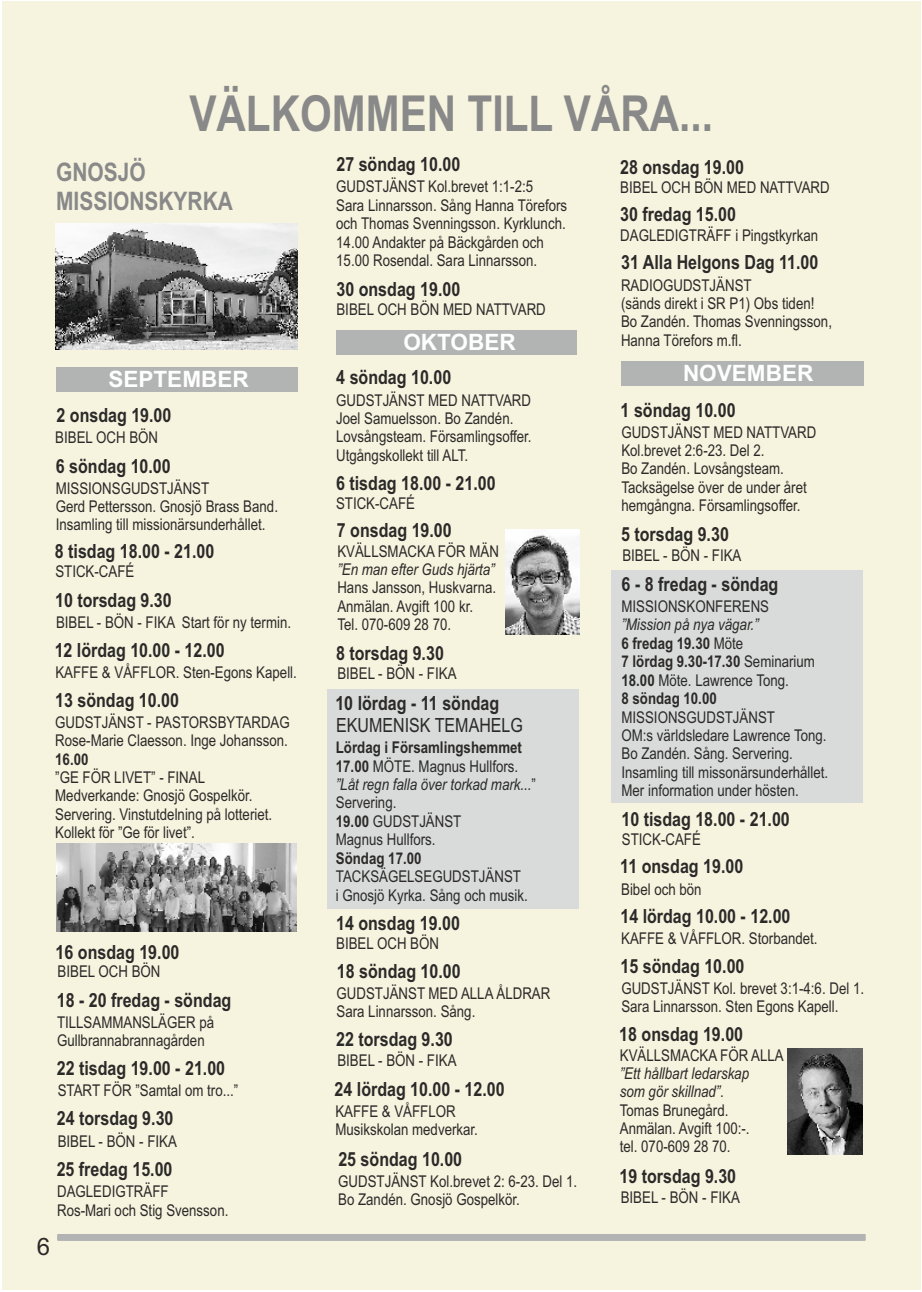
<style>
.page{position:relative;width:922px;height:1292px;background:#fff}
.page>*{position:absolute;margin:0;border:0;box-sizing:border-box;transform-origin:0 0}
.t1{font:700 49.65px "Arial Narrow";color:#898989}
.t2{font:700 25.5px/29.1px "Arial Narrow";color:#898989}
.t3{font:24px "Arial";color:#2b2a29}
.t4{font:700 22.5px "Arial";color:#fefefe}
.t5{font:700 19.5px "Arial Narrow";color:#2b2a29}
.t6{font:19.5px "Arial Narrow";color:#2b2a29}
.t7{font:16.2px/18.3px "Arial Narrow";color:#2b2a29}
.t8{font:700 16.2px/18.5px "Arial Narrow";color:#2b2a29}
.t9{font:italic 16.2px "Arial Narrow";color:#2b2a29}
.s1{font-weight:700}
.s2{font-style:italic}
.s3{font-weight:400;font-style:italic}
.s4{font-weight:400}
</style>
<div class="page">
<div style="left:2px;top:2px;width:918px;height:1288px;background:#f6f3de"></div>
<div style="left:59px;top:1234px;width:806px;height:6px;background:#b2b3b3"></div>
<img style="left:56px;top:223px;width:241px;height:127px">
<div style="left:56px;top:367px;width:241px;height:25px;background:#b2b3b3"></div>
<div style="left:621px;top:361px;width:242px;height:24px;background:#b2b3b3"></div>
<div style="left:336px;top:330px;width:241px;height:25px;background:#b2b3b3"></div>
<img style="left:57px;top:843px;width:240px;height:88px">
<img style="left:505px;top:530px;width:74px;height:105px">
<div style="left:327px;top:689px;width:251px;height:219px;background:#d9dada"></div>
<div style="left:611px;top:570px;width:251px;height:232px;background:#d9dada"></div>
<img style="left:787px;top:1048px;width:75px;height:106px">
<h1 class="t1" style="left:189px;top:94px;width:525px">VÄLKOMMEN TILL VÅRA...</h1>
<h2 class="t2" style="left:56px;top:160px;width:178px">GNOSJÖ<br>MISSIONSKYRKA</h2>
<h3 class="t4" style="left:108px;top:371px;width:142px">SEPTEMBER</h3>
<p class="t5" style="left:56px;top:408px;width:116px">2 onsdag 19.00</p>
<p class="t7" style="left:55px;top:430px;width:104px">BIBEL OCH BÖN</p>
<p class="t5" style="left:56px;top:458px;width:116px">6 söndag 10.00</p>
<p class="t7" style="left:56px;top:480px;width:224px">MISSIONSGUDSTJÄNST<br>Gerd Pettersson. Gnosjö Brass Band.<br>Insamling till missionärsunderhållet.</p>
<p class="t5" style="left:55px;top:543px;width:161px">8 tisdag 18.00 - 21.00</p>
<p class="t7" style="left:55px;top:564px;width:80px">STICK-CAFÉ</p>
<p class="t5" style="left:55px;top:592px;width:118px">10 torsdag 9.30</p>
<p class="t5" style="left:55px;top:642px;width:171px">12 lördag 10.00 - 12.00</p>
<p class="t7" style="left:55px;top:664px;width:243px">KAFFE &amp; VÅFFLOR. Sten-Egons Kapell.</p>
<p class="t7" style="left:56px;top:615px;width:236px">BIBEL - BÖN - FIKA Start för ny termin.</p>
<p class="t5" style="left:55px;top:693px;width:125px">13 söndag 10.00</p>
<p class="t7" style="left:55px;top:714px;width:236px">GUDSTJÄNST - PASTORSBYTARDAG<br>Rose-Marie Claesson. Inge Johansson.</p>
<p class="t8" style="left:55px;top:751px;width:35px">16.00</p>
<p class="t7" style="left:55px;top:769px;width:218px">”GE FÖR LIVET” - FINAL<br>Medverkande: Gnosjö Gospelkör.<br>Servering. Vinstutdelning på lotteriet.<br>Kollekt för ”Ge för livet”.</p>
<p class="t5" style="left:56px;top:944px;width:125px">16 onsdag 19.00</p>
<p class="t7" style="left:58px;top:963px;width:104px">BIBEL OCH BÖN</p>
<p class="t5" style="left:57px;top:992px;width:176px">18 - 20 fredag - söndag</p>
<p class="t7" style="left:57px;top:1014px;width:159px">TILLSAMMANSLÄGER på<br>Gullbrannabrannagården</p>
<p class="t5" style="left:57px;top:1060px;width:170px">22 tisdag 19.00 - 21.00</p>
<p class="t7" style="left:58px;top:1083px;width:182px">START FÖR ”Samtal om tro...”</p>
<p class="t5" style="left:57px;top:1111px;width:118px">24 torsdag 9.30</p>
<p class="t7" style="left:58px;top:1133px;width:121px">BIBEL - BÖN - FIKA</p>
<h3 class="t3" style="left:37px;top:1237px;width:15px">6</h3>
<p class="t5" style="left:57px;top:1161px;width:117px">25 fredag 15.00</p>
<p class="t7" style="left:57px;top:1183px;width:173px">DAGLEDIGTRÄFF<br>Ros-Mari och Stig Svensson.</p>
<p class="t5" style="left:336px;top:157px;width:125px">27 söndag 10.00</p>
<p class="t7" style="left:336px;top:179px;width:232px">GUDSTJÄNST Kol.brevet 1:1-2:5<br>Sara Linnarsson. Sång Hanna Törefors och Thomas Svenningsson. Kyrklunch.<br>14.00 Andakter på Bäckgården och 15.00 Rosendal. Sara Linnarsson.</p>
<p class="t5" style="left:336px;top:281px;width:125px">30 onsdag 19.00</p>
<p class="t7" style="left:336px;top:302px;width:211px">BIBEL OCH BÖN MED NATTVARD</p>
<h3 class="t4" style="left:403px;top:334px;width:114px">OKTOBER</h3>
<p class="t5" style="left:336px;top:370px;width:116px">4 söndag 10.00</p>
<p class="t7" style="left:336px;top:392px;width:197px">GUDSTJÄNST MED NATTVARD<br>Joel Samuelsson. Bo Zandén.<br>Lovsångsteam. Församlingsoffer.<br>Utgångskollekt till ALT.</p>
<p class="t5" style="left:336px;top:475px;width:161px">6 tisdag 18.00 - 21.00</p>
<p class="t7" style="left:336px;top:495px;width:80px">STICK-CAFÉ</p>
<p class="t5" style="left:337px;top:523px;width:116px">7 onsdag 19.00</p>
<p class="t7" style="left:337px;top:543px;width:163px">KVÄLLSMACKA FÖR MÄN</p>
<p class="t9" style="left:337px;top:563px;width:159px">”En man efter Guds hjärta”</p>
<p class="t7" style="left:337px;top:580px;width:160px">Hans Jansson, Huskvarna.<br>Anmälan. Avgift 100 kr.<br>Tel. 070-609 28 70.</p>
<p class="t5" style="left:336px;top:645px;width:109px">8 torsdag 9.30</p>
<p class="t7" style="left:337px;top:666px;width:121px">BIBEL - BÖN - FIKA</p>
<p class="t6" style="left:336px;top:718px;width:188px">EKUMENISK TEMAHELG</p>
<p class="t5" style="left:335px;top:695px;width:165px">10 lördag - 11 söndag</p>
<p class="t7" style="left:336px;top:739px;width:202px"><span class="s1">Lördag i Församlingshemmet<br>17.00</span> MÖTE. Magnus Hullfors. <span class="s2">”Låt regn falla över torkad mark...</span>”<br>Servering.<br><span class="s1">19.00</span> GUDSTJÄNST<br>Magnus Hullfors.</p>
<p class="t8" style="left:336px;top:850px;width:87px">Söndag 17.00</p>
<p class="t7" style="left:336px;top:868px;width:193px">TACKSÄGELSEGUDSTJÄNST i Gnosjö Kyrka. Sång och musik.</p>
<p class="t5" style="left:336px;top:916px;width:125px">14 onsdag 19.00</p>
<p class="t7" style="left:336px;top:935px;width:104px">BIBEL OCH BÖN</p>
<p class="t5" style="left:337px;top:963px;width:125px">18 söndag 10.00</p>
<p class="t7" style="left:336px;top:985px;width:215px">GUDSTJÄNST MED ALLA ÅLDRAR<br>Sara Linnarsson. Sång.</p>
<p class="t5" style="left:336px;top:1031px;width:118px">22 torsdag 9.30</p>
<p class="t7" style="left:337px;top:1052px;width:121px">BIBEL - BÖN - FIKA</p>
<p class="t5" style="left:334px;top:1081px;width:171px">24 lördag 10.00 - 12.00</p>
<p class="t7" style="left:335px;top:1103px;width:144px">KAFFE &amp; VÅFFLOR<br>Musikskolan medverkar.</p>
<p class="t7" style="left:338px;top:1173px;width:240px">GUDSTJÄNST Kol.brevet 2: 6-23. Del 1.<br>Bo Zandén. Gnosjö Gospelkör.</p>
<p class="t5" style="left:338px;top:1151px;width:125px">25 söndag 10.00</p>
<p class="t5" style="left:620px;top:159px;width:125px">28 onsdag 19.00</p>
<p class="t7" style="left:620px;top:180px;width:211px">BIBEL OCH BÖN MED NATTVARD</p>
<p class="t5" style="left:620px;top:207px;width:117px">30 fredag 15.00</p>
<p class="t7" style="left:620px;top:227px;width:199px">DAGLEDIGTRÄFF i Pingstkyrkan</p>
<p class="t5" style="left:621px;top:255px;width:199px">31 Alla Helgons Dag 11.00</p>
<p class="t7" style="left:621px;top:277px;width:212px">RADIOGUDSTJÄNST<br>(sänds direkt i SR P1) Obs tiden!<br>Bo Zandén. Thomas Svenningsson,<br>Hanna Törefors m.fl.</p>
<h3 class="t4" style="left:683px;top:364px;width:132px">NOVEMBER</h3>
<p class="t5" style="left:620px;top:402px;width:116px">1 söndag 10.00</p>
<p class="t7" style="left:621px;top:424px;width:196px">GUDSTJÄNST MED NATTVARD<br>Kol.brevet 2:6-23. Del 2.<br>Bo Zandén. Lovsångsteam.<br>Tacksägelse över de under året hemgångna. Församlingsoffer.</p>
<p class="t5" style="left:621px;top:527px;width:109px">5 torsdag 9.30</p>
<p class="t7" style="left:622px;top:547px;width:121px">BIBEL - BÖN - FIKA</p>
<p class="t5" style="left:621px;top:576px;width:158px">6 - 8 fredag - söndag</p>
<p class="t7" style="left:621px;top:598px;width:149px">MISSIONSKONFERENS</p>
<p class="t8" style="left:621px;top:616px;width:195px"><span class="s3">”Mission på nya vägar.”<br></span>6 fredag 19.30 <span class="s4">Möte<br></span>7 lördag 9.30-17.30 <span class="s4">Seminarium<br></span>18.00 <span class="s4">Möte. Lawrence Tong.<br></span>8 söndag 10.00</p>
<p class="t7" style="left:621px;top:709px;width:208px">MISSIONSGUDSTJÄNST<br>OM:s världsledare Lawrence Tong.<br>Bo Zandén. Sång. Servering.<br>Insamling till missonärsunderhållet.<br>Mer information under hösten.</p>
<p class="t5" style="left:621px;top:811px;width:170px">10 tisdag 18.00 - 21.00</p>
<p class="t7" style="left:622px;top:832px;width:80px">STICK-CAFÉ</p>
<p class="t5" style="left:620px;top:859px;width:124px">11 onsdag 19.00</p>
<p class="t7" style="left:621px;top:881px;width:82px">Bibel och bön</p>
<p class="t5" style="left:620px;top:909px;width:171px">14 lördag 10.00 - 12.00</p>
<p class="t7" style="left:621px;top:930px;width:198px">KAFFE &amp; VÅFFLOR. Storbandet.</p>
<p class="t5" style="left:620px;top:958px;width:125px">15 söndag 10.00</p>
<p class="t7" style="left:621px;top:980px;width:244px">GUDSTJÄNST Kol. brevet 3:1-4:6. Del 1.<br>Sara Linnarsson. Sten Egons Kapell.</p>
<p class="t5" style="left:619px;top:1026px;width:125px">18 onsdag 19.00</p>
<p class="t7" style="left:619px;top:1047px;width:165px">KVÄLLSMACKA FÖR ALLA</p>
<p class="t7" style="left:619px;top:1065px;width:131px"><span class="s2">”Ett hållbart ledarskap som gör skillnad”</span>.<br>Tomas Brunegård.<br>Anmälan. Avgift 100:-. tel. 070-609 28 70.</p>
<p class="t5" style="left:619px;top:1168px;width:118px">19 torsdag 9.30</p>
<p class="t7" style="left:620px;top:1189px;width:121px">BIBEL - BÖN - FIKA</p>
</div>
